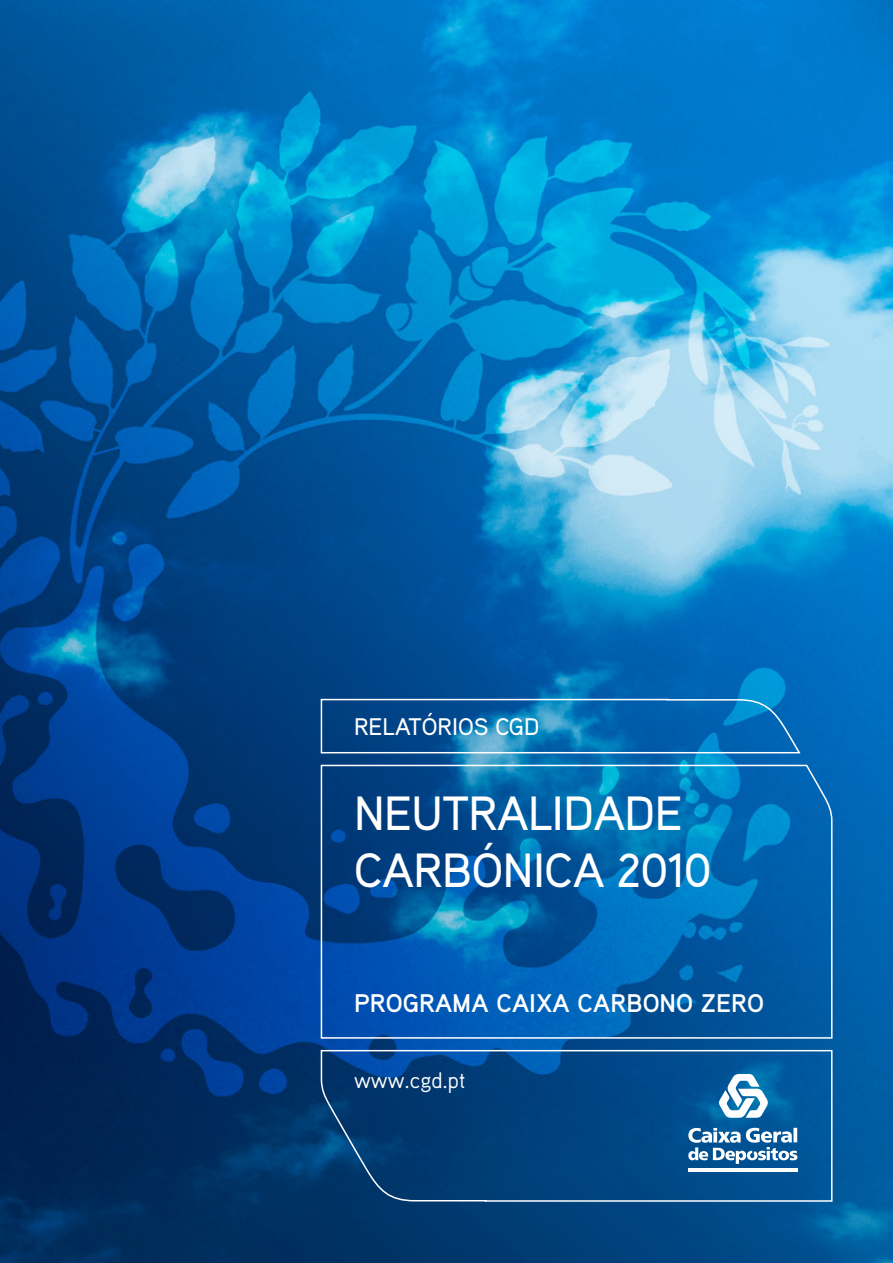
<style>
.page{position:relative;width:893px;height:1263px;background:#fff}
.page>*{position:absolute;margin:0;border:0;box-sizing:border-box;transform-origin:0 0}
.t1{font:500 48px/57px "Aaux";letter-spacing:-.01em;color:#fff}
.t2{font:700 25.5px "Aaux";color:#fff}
.t3{font:500 24px "Aaux";color:#fff}
.t4{font:22.5px "Aaux";color:#fff}
</style>
<div class="page">
<img style="left:0;top:0;width:893px;height:1263px">
<svg style="left:320px;top:698px;width:513px;height:504px;background:#075b9f"></svg>
<svg style="left:688px;top:1074px;width:109px;height:90px"></svg>
<svg style="left:688px;top:1167px;width:110px;height:4px"></svg>
<p class="t3" style="left:354px;top:711px;width:187px">RELATÓRIOS CGD</p>
<p class="t1" style="left:354px;top:784px;width:359px">NEUTRALIDADE<br>CARBÓNICA 2010</p>
<p class="t2" style="left:354px;top:987px;width:412px">PROGRAMA CAIXA CARBONO ZERO</p>
<p class="t4" style="left:354px;top:1066px;width:113px">www.cgd.pt</p>
</div>
